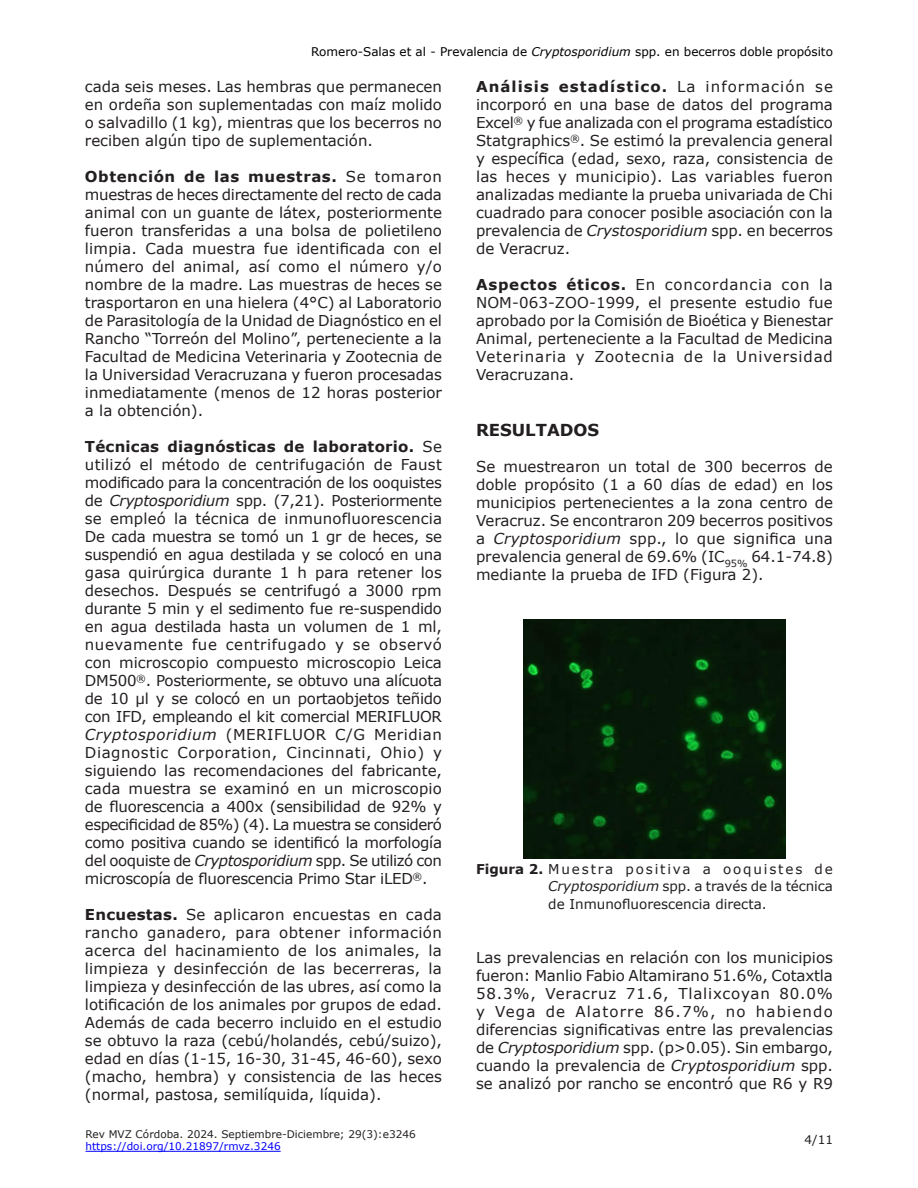
<style>
.page{position:relative;width:918px;height:1188px;background:#fff}
.page>*{position:absolute;margin:0;border:0;box-sizing:border-box;transform-origin:0 0}
.t1{font:700 16.5px "Verdana";color:#231f20}
.t2{font:15px/18px "Verdana";color:#231f20;text-align:justify}
.t3{font:13.5px/16.2px "Verdana";letter-spacing:.135em;color:#231f20;text-align:right}
.t4{font:13.5px "Verdana";color:#231f20}
.t5{font:12px "Verdana";color:#000}
.t6{font:12px "Verdana";color:#231f20}
.t7{font:10.5px "Verdana";color:#231f20}
.t8{font:10.5px "Verdana";color:#00f}
.s1{font-style:italic}
.s2{font-weight:700}
</style>
<div class="page">
<hr style="left:86px;top:1151px;width:195px;height:1px;background:#00f">
<img style="left:523px;top:619px;width:263px;height:239px">
<p class="t5" style="left:311px;top:43px;width:523px">Romero-Salas et al - Prevalencia de <span class="s1">Cryptosporidium</span> spp. en becerros doble propósito</p>
<p class="t2" style="left:85px;top:78px;width:359px">cada seis meses. Las hembras que permanecen en ordeña son suplementadas con maíz molido o salvadillo (1 kg), mientras que los becerros no reciben algún tipo de suplementación.</p>
<p class="t2" style="left:85px;top:168px;width:359px"><span class="s2">Obtención de las muestras.</span> Se tomaron muestras de heces directamente del recto de cada animal con un guante de látex, posteriormente fueron transferidas a una bolsa de polietileno limpia. Cada muestra fue identificada con el número del animal, así como el número y/o nombre de la madre. Las muestras de heces se trasportaron en una hielera (4°C) al Laboratorio de Parasitología de la Unidad de Diagnóstico en el Rancho “Torreón del Molino”, perteneciente a la Facultad de Medicina Veterinaria y Zootecnia de la Universidad Veracruzana y fueron procesadas inmediatamente (menos de 12 horas posterior a la obtención).</p>
<p class="t2" style="left:85px;top:438px;width:359px"><span class="s2">Técnicas diagnósticas de laboratorio.</span> Se utilizó el método de centrifugación de Faust modificado para la concentración de los ooquistes de <span class="s1">Cryptosporidium</span> spp. (7,21). Posteriormente se empleó la técnica de inmunofluorescencia De cada muestra se tomó un 1 gr de heces, se suspendió en agua destilada y se colocó en una gasa quirúrgica durante 1 h para retener los desechos. Después se centrifugó a 3000 rpm durante 5 min y el sedimento fue re-suspendido en agua destilada hasta un volumen de 1 ml, nuevamente fue centrifugado y se observó con microscopio compuesto microscopio Leica DM500<sup>®</sup>. Posteriormente, se obtuvo una alícuota de 10 μl y se colocó en un portaobjetos teñido con IFD, empleando el kit comercial MERIFLUOR <span class="s1">Cryptosporidium</span> (MERIFLUOR C/G Meridian Diagnostic Corporation, Cincinnati, Ohio) y siguiendo las recomendaciones del fabricante, cada muestra se examinó en un microscopio de fluorescencia a 400x (sensibilidad de 92% y especificidad de 85%) (4). La muestra se consideró como positiva cuando se identificó la morfología del ooquiste de <span class="s1">Cryptosporidium</span> spp. Se utilizó con microscopía de fluorescencia Primo Star iLED<sup>®</sup>.</p>
<p class="t2" style="left:85px;top:906px;width:359px"><span class="s2">Encuestas.</span> Se aplicaron encuestas en cada rancho ganadero, para obtener información acerca del hacinamiento de los animales, la limpieza y desinfección de las becerreras, la limpieza y desinfección de las ubres, así como la lotificación de los animales por grupos de edad.<br>Además de cada becerro incluido en el estudio se obtuvo la raza (cebú/holandés, cebú/suizo), edad en días (1-15, 16-30, 31-45, 46-60), sexo (macho, hembra) y consistencia de las heces (normal, pastosa, semilíquida, líquida).</p>
<p class="t2" style="left:476px;top:78px;width:358px"><span class="s2">Análisis estadístico.</span> La información se incorporó en una base de datos del programa Excel<sup>®</sup> y fue analizada con el programa estadístico Statgraphics<sup>®</sup>. Se estimó la prevalencia general y específica (edad, sexo, raza, consistencia de las heces y municipio). Las variables fueron analizadas mediante la prueba univariada de Chi cuadrado para conocer posible asociación con la prevalencia de <span class="s1">Crystosporidium</span> spp. en becerros de Veracruz.</p>
<p class="t2" style="left:476px;top:276px;width:358px"><span class="s2">Aspectos éticos.</span> En concordancia con la NOM-063-ZOO-1999, el presente estudio fue aprobado por la Comisión de Bioética y Bienestar Animal, perteneciente a la Facultad de Medicina Veterinaria y Zootecnia de la Universidad Veracruzana.</p>
<p class="t1" style="left:476px;top:418px;width:125px">RESULTADOS</p>
<p class="t2" style="left:476px;top:457px;width:359px">Se muestrearon un total de 300 becerros de doble propósito (1 a 60 días de edad) en los municipios pertenecientes a la zona centro de Veracruz. Se encontraron 209 becerros positivos a <span class="s1">Cryptosporidium</span> spp., lo que significa una prevalencia general de 69.6% (IC<sub>95%</sub> 64.1-74.8) mediante la prueba de IFD (Figura 2).</p>
<p class="t3" style="left:476px;top:861px;width:358px"><span class="s2">Figura 2.</span> Muestra positiva a ooquistes de<br><span class="s1">Cryptosporidium</span> spp. a través de la técnica</p>
<p class="t4" style="left:548px;top:894px;width:220px">de Inmunofluorescencia directa.</p>
<p class="t2" style="left:476px;top:948px;width:358px">Las prevalencias en relación con los municipios fueron: Manlio Fabio Altamirano 51.6%, Cotaxtla 58.3%, Veracruz 71.6, Tlalixcoyan 80.0% y Vega de Alatorre 86.7%, no habiendo diferencias significativas entre las prevalencias de <span class="s1">Cryptosporidium</span> spp. (p&gt;0.05). Sin embargo, cuando la prevalencia de <span class="s1">Cryptosporidium</span> spp. se analizó por rancho se encontró que R6 y R9</p>
<p class="t7" style="left:86px;top:1127px;width:332px">Rev MVZ Córdoba. 2024. Septiembre-Diciembre; 29(3):e3246</p>
<p class="t8" style="left:86px;top:1139px;width:197px">https://doi.org/10.21897/rmvz.3246</p>
<p class="t6" style="left:805px;top:1132px;width:30px">4/11</p>
</div>
